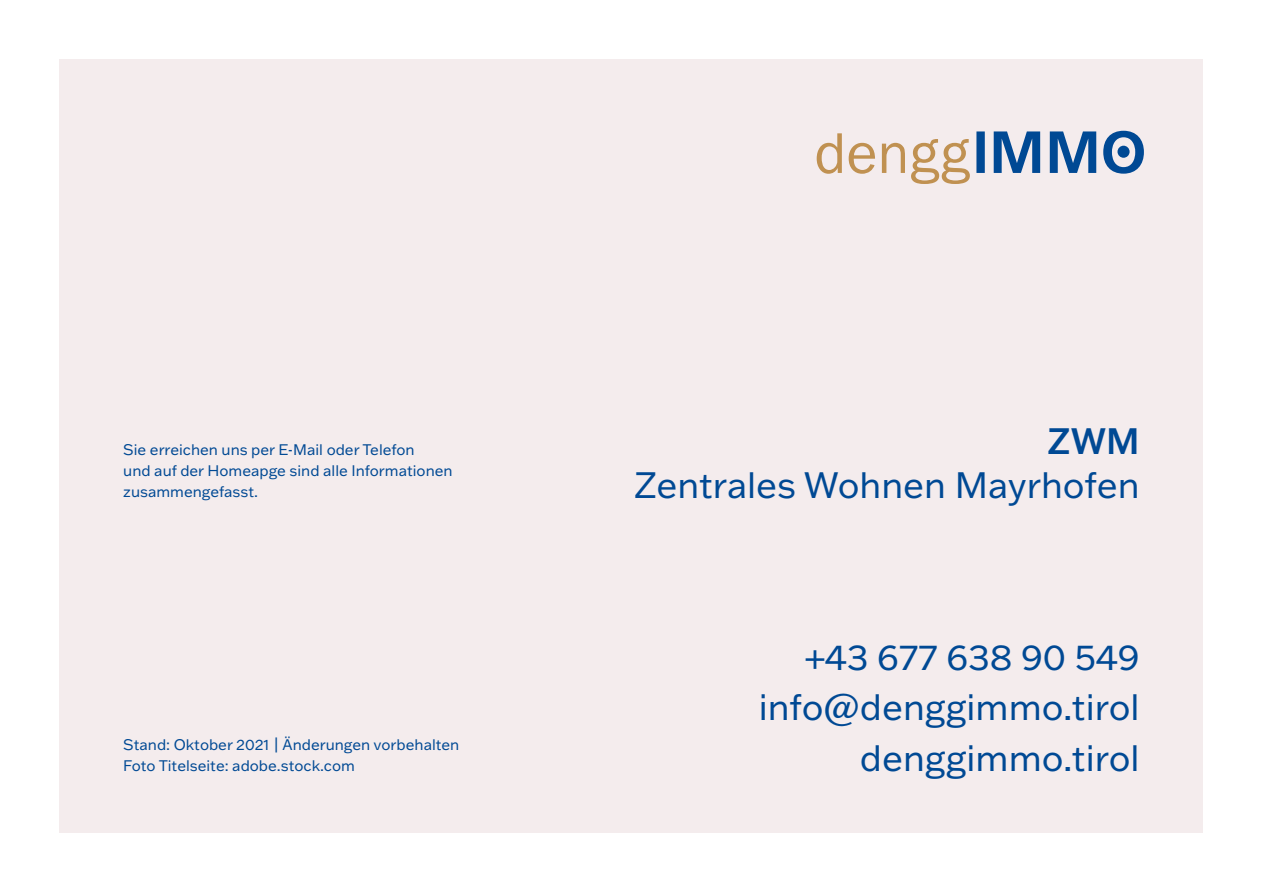
<style>
.page{position:relative;width:1263px;height:893px;background:#fff}
.page>*{position:absolute;margin:0;border:0;box-sizing:border-box;transform-origin:0 0}
.t1{font:36px "Franklin Gothic ATF";color:#004994}
.t2{font:500 36px "Franklin Gothic ATF";color:#004994}
.t3{font:15px/21px "Franklin Gothic ATF";color:#004994}
</style>
<div class="page">
<div style="left:60px;top:60px;width:1143px;height:773px;background:#f4eced"></div>
<svg style="left:976px;top:131px;width:168px;height:43px"></svg>
<svg style="left:817px;top:133px;width:153px;height:51px"></svg>
<div style="left:1117px;top:146px;width:12px;height:12px;background:#004994;border-radius:50%"></div>
<p class="t3" style="left:123px;top:439px;width:331px">Sie erreichen uns per E-Mail oder Telefon<br>und auf der Homeapge sind alle Informationen zusammengefasst.</p>
<p class="t3" style="left:123px;top:734px;width:338px">Stand: Oktober 2021 | Änderungen vorbehalten<br>Foto Titelseite: adobe.stock.com</p>
<h1 class="t2" style="left:1047px;top:417px;width:93px">ZWM</h1>
<h1 class="t1" style="left:634px;top:461px;width:507px">Zentrales Wohnen Mayrhofen</h1>
<h1 class="t1" style="left:806px;top:633px;width:335px">+43 677 638 90 549</h1>
<h1 class="t1" style="left:759px;top:683px;width:382px">info@denggimmo.tirol</h1>
<h1 class="t1" style="left:860px;top:734px;width:281px">denggimmo.tirol</h1>
</div>
